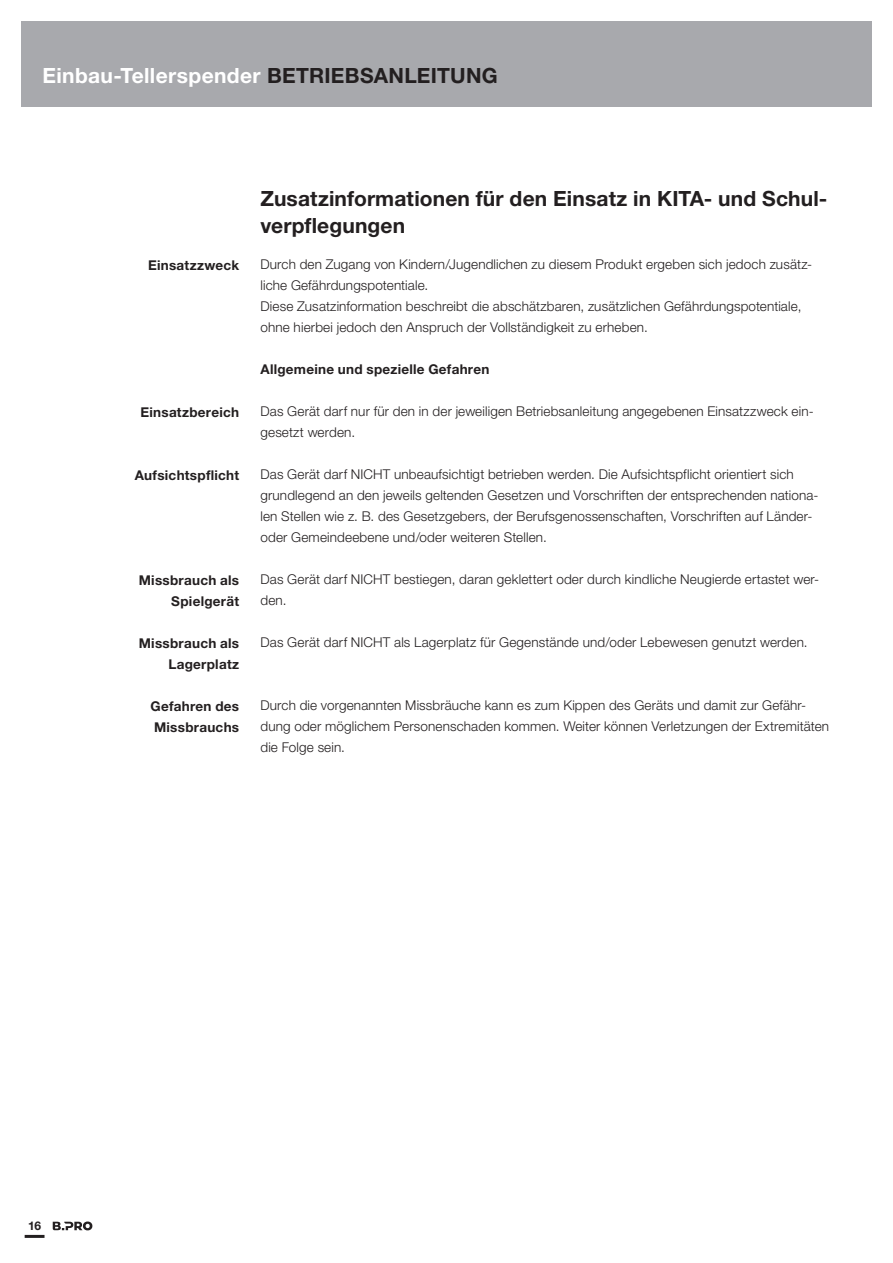
<style>
.page{position:relative;width:893px;height:1263px;background:#fff}
.page>*{position:absolute;margin:0;border:0;box-sizing:border-box;transform-origin:0 0}
._00_Ueberschrift_1{font:700 21px/27px "Helvetica Neue LTW1 G";letter-spacing:.005em;color:#231f20}
.t1{font:700 21px "Helvetica Neue LTW1 G";letter-spacing:.015em;color:#fff}
._00_Grundtext{font:300 13.5px/21px "Helvetica Neue LTW1 G";letter-spacing:.01em;color:#231f20}
._00_Ueberschrift_2{font:700 13.5px/21px "Helvetica Neue LTW1 G";letter-spacing:.02em;color:#231f20;text-align:right}
._00_Grundtext_fett{font:700 13.5px "Helvetica Neue LTW1 G";letter-spacing:.02em;color:#231f20}
.t2{font:700 12px "Helvetica Neue LTW1 G";color:#231f20}
.s1{color:#231f20}
</style>
<div class="page">
<hr style="left:25px;top:1235px;width:20px;height:3px;background:#231f20">
<svg style="left:53px;top:1221px;width:39px;height:9px"></svg>
<div style="left:21px;top:21px;width:851px;height:85px;background:#a8a9ad"></div>
<h1 class="t1" style="left:43px;top:63px;width:457px">Einbau-Tellerspender <span class="s1">BETRIEBSANLEITUNG</span></h1>
<p class="_00_Ueberschrift_2" style="left:148px;top:254px;width:93px">Einsatzzweck</p>
<p class="_00_Ueberschrift_2" style="left:140px;top:401px;width:100px">Einsatzbereich</p>
<p class="_00_Ueberschrift_2" style="left:135px;top:464px;width:106px">Aufsichtspflicht</p>
<p class="_00_Ueberschrift_2" style="left:139px;top:569px;width:102px">Missbrauch als<br>Spielgerät</p>
<p class="_00_Ueberschrift_2" style="left:139px;top:632px;width:102px">Missbrauch als<br>Lagerplatz</p>
<p class="_00_Ueberschrift_2" style="left:151px;top:695px;width:90px;text-align:left">Gefahren des<br>Missbrauchs</p>
<p class="_00_Ueberschrift_1" style="left:260px;top:185px;width:568px">Zusatzinformationen für den Einsatz in KITA- und Schul&shy;verpflegungen</p>
<p class="_00_Grundtext" style="left:260px;top:254px;width:553px">Durch den Zugang von Kindern/Jugendlichen zu diesem Produkt ergeben sich jedoch zusätz&shy;liche Gefährdungspotentiale.</p>
<p class="_00_Grundtext" style="left:260px;top:296px;width:542px">Diese Zusatzinformation beschreibt die abschätzbaren, zusätzlichen Gefährdungspotentiale, ohne hierbei jedoch den Anspruch der Vollständigkeit zu erheben.</p>
<p class="_00_Grundtext_fett" style="left:260px;top:361px;width:231px">Allgemeine und spezielle Gefahren</p>
<p class="_00_Grundtext" style="left:260px;top:401px;width:555px">Das Gerät darf nur für den in der jeweiligen Betriebsanleitung angegebenen Einsatzzweck ein&shy;gesetzt werden.</p>
<p class="_00_Grundtext" style="left:260px;top:464px;width:560px">Das Gerät darf NICHT unbeaufsichtigt betrieben werden. Die Aufsichtspflicht orientiert sich grundlegend an den jeweils geltenden Gesetzen und Vorschriften der entsprechenden nationa&shy;len Stellen wie z. B. des Gesetzgebers, der Berufsgenossenschaften, Vorschriften auf Länder&shy;oder Gemeindeebene und/oder weiteren Stellen.</p>
<p class="_00_Grundtext" style="left:260px;top:569px;width:560px">Das Gerät darf NICHT bestiegen, daran geklettert oder durch kindliche Neugierde ertastet wer&shy;den.</p>
<p class="_00_Grundtext" style="left:260px;top:632px;width:549px">Das Gerät darf NICHT als Lagerplatz für Gegenstände und/oder Lebewesen genutzt werden.</p>
<p class="_00_Grundtext" style="left:260px;top:695px;width:570px">Durch die vorgenannten Missbräuche kann es zum Kippen des Geräts und damit zur Gefähr&shy;dung oder möglichem Personenschaden kommen. Weiter können Verletzungen der Extremitäten die Folge sein.</p>
<p class="t2" style="left:28px;top:1218px;width:15px">16</p>
</div>
